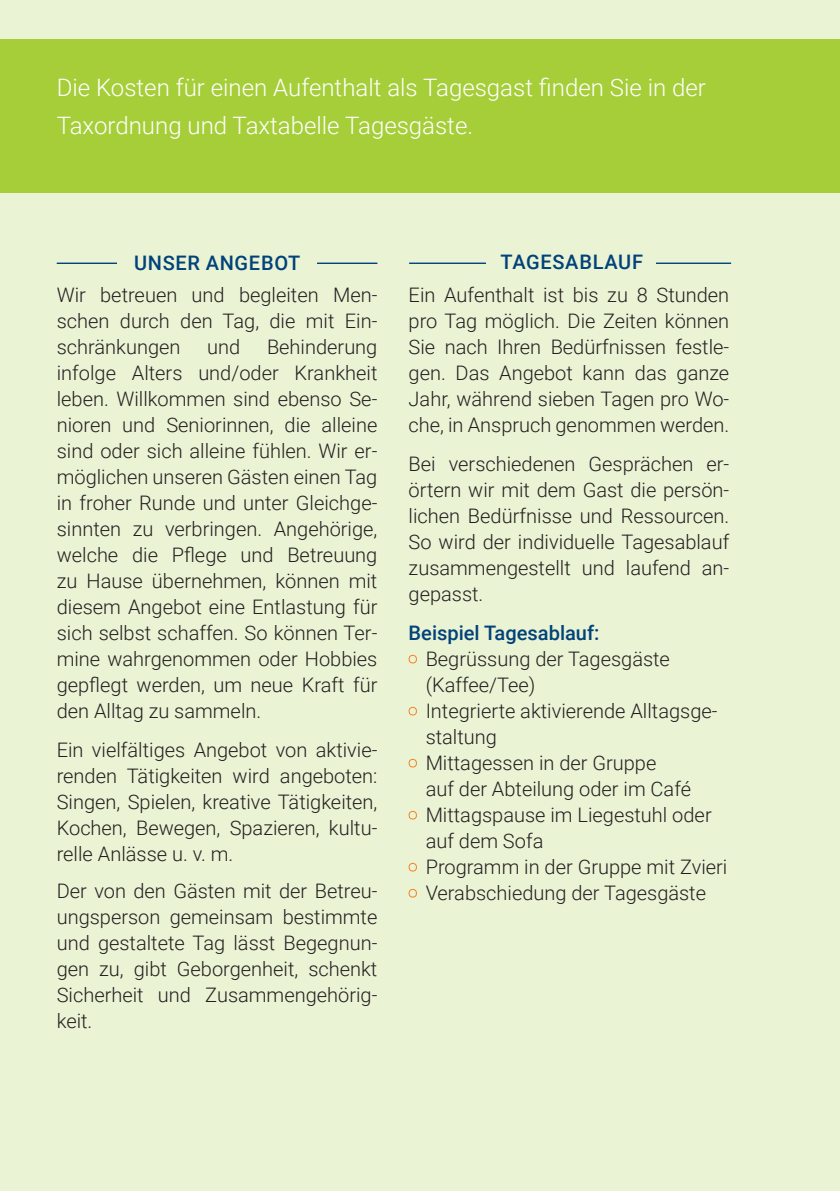
<style>
.page{position:relative;width:840px;height:1191px;background:#fff}
.page>*{position:absolute;margin:0;border:0;box-sizing:border-box;transform-origin:0 0}
.t1{font:300 24px/38px "Roboto";color:#fff}
.t2{font:300 20px/26px "Roboto";color:#231f20;text-align:justify}
.t3{font:500 20px "Roboto";letter-spacing:.035em;color:#004279}
.t4{font:500 20px "Roboto";color:#004279}
</style>
<div class="page">
<div style="left:0;top:0;width:839px;height:1191px;background:#eaf3d4"></div>
<hr style="left:57px;top:262px;width:320px;height:2px;background:#004279">
<hr style="left:409px;top:262px;width:321px;height:2px;background:#004279">
<div style="left:117px;top:245px;width:199px;height:34px;background:#eaf3d4"></div>
<div style="left:486px;top:247px;width:169px;height:34px;background:#eaf3d4"></div>
<div style="left:0;top:40px;width:839px;height:153px;background:#a6ce39"></div>
<svg style="left:408px;top:654px;width:9px;height:10px"></svg>
<svg style="left:408px;top:706px;width:9px;height:10px"></svg>
<svg style="left:408px;top:758px;width:9px;height:10px"></svg>
<svg style="left:408px;top:810px;width:9px;height:10px"></svg>
<svg style="left:408px;top:863px;width:9px;height:9px"></svg>
<svg style="left:408px;top:889px;width:9px;height:9px"></svg>
<p class="t1" style="left:57px;top:68px;width:650px">Die Kosten für einen Aufenthalt als Tagesgast finden Sie in der<br>Taxordnung und Taxtabelle Tagesgäste.</p>
<p class="t3" style="left:134px;top:249px;width:167px">UNSER ANGEBOT</p>
<p class="t3" style="left:500px;top:248px;width:144px">TAGESABLAUF</p>
<p class="t2" style="left:57px;top:281px;width:322px">Wir betreuen und begleiten Men&shy;schen durch den Tag, die mit Ein&shy;schränkungen</p>
<p class="t2" style="left:57px;top:333px;width:322px;text-indent:210px">Behinderung infolge Alters und/oder Krankheit leben. Willkommen sind ebenso Se&shy;nioren und Seniorinnen, die alleine sind oder sich alleine fühlen. Wir er&shy;möglichen unseren Gästen einen Tag in froher Runde und unter Gleichge&shy;sinnten zu verbringen. Angehörige, welche die Pflege und Betreuung zu Hause übernehmen, können mit diesem Angebot eine Entlastung für sich selbst schaffen. So können Ter&shy;mine wahrgenommen oder Hobbies gepflegt werden, um neue Kraft für den Alltag zu sammeln.</p>
<p class="t2" style="left:57px;top:736px;width:322px">Ein vielfältiges Angebot von aktivie&shy;renden Tätigkeiten wird angeboten:<br>Singen, Spielen, kreative Tätigkeiten, Kochen, Bewegen, Spazieren, kultu&shy;relle Anlässe u. v. m.</p>
<p class="t2" style="left:57px;top:877px;width:322px">Der von den Gästen mit der Betreu&shy;ungsperson gemeinsam bestimmte und gestaltete Tag lässt Begegnun&shy;gen zu, gibt Geborgenheit, schenkt Sicherheit und Zusammengehörig&shy;keit.</p>
<p class="t2" style="left:207px;top:333px;width:35px">und</p>
<p class="t2" style="left:408px;top:281px;width:322px">Ein Aufenthalt ist bis zu 8 Stunden pro Tag möglich. Die Zeiten können Sie nach Ihren Bedürfnissen festle&shy;gen. Das Angebot kann das ganze Jahr, während sieben Tagen pro Wo&shy;che, in Anspruch genommen werden.</p>
<p class="t2" style="left:408px;top:450px;width:322px">Bei verschiedenen Gesprächen er&shy;örtern wir mit dem Gast die persön&shy;lichen Bedürfnisse und Ressourcen.<br>So wird der individuelle Tagesablauf zusammengestellt und laufend an&shy;gepasst.</p>
<p class="t4" style="left:408px;top:619px;width:192px">Beispiel Tagesablauf:</p>
<p class="t2" style="left:425px;top:645px;width:303px;text-align:left">Begrüssung der Tagesgäste (Kaffee/Tee)<br>Integrierte aktivierende Alltagsge&shy;staltung<br>Mittagessen in der Gruppe<br>auf der Abteilung oder im Café<br>Mittagspause im Liegestuhl oder auf dem Sofa<br>Programm in der Gruppe mit Zvieri<br>Verabschiedung der Tagesgäste</p>
</div>
